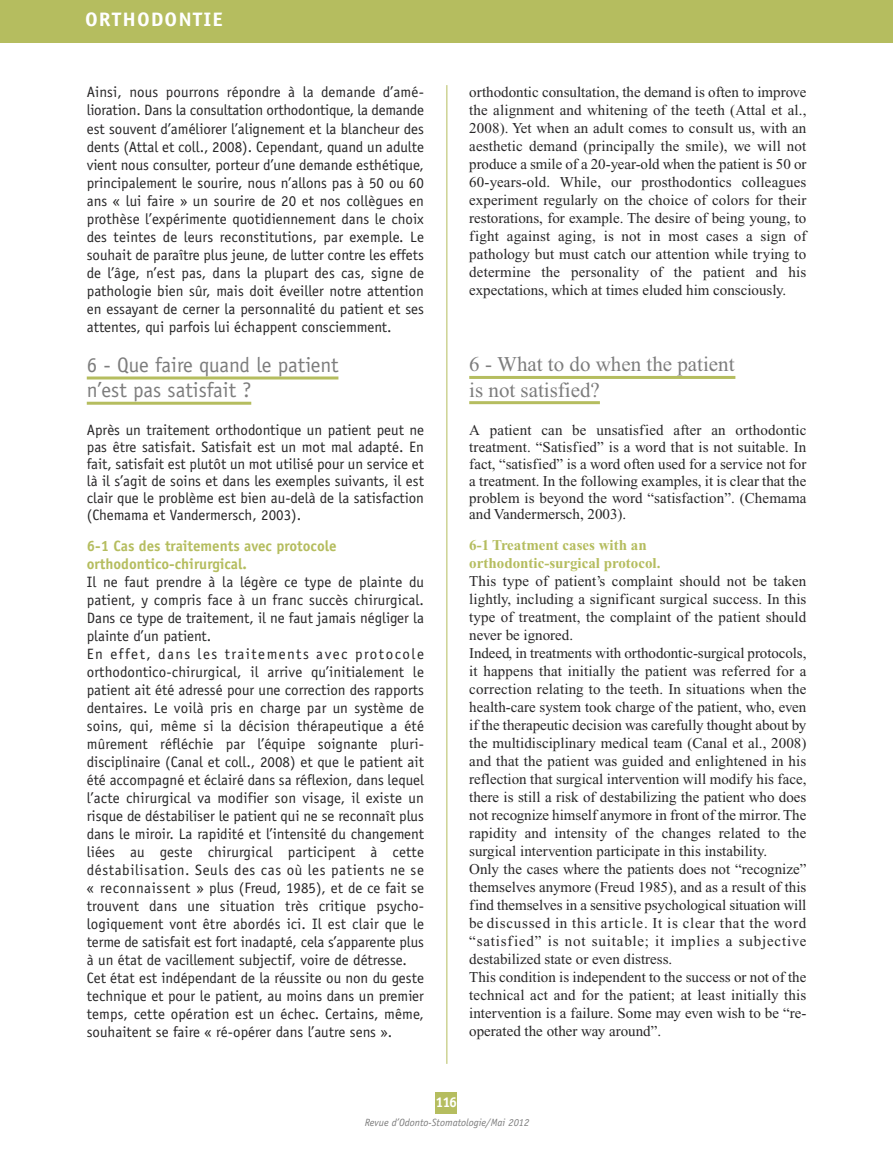
<style>
.page{position:relative;width:893px;height:1149px;background:#fff}
.page>*{position:absolute;margin:0;border:0;box-sizing:border-box;transform-origin:0 0}
.t1{font:21px/25.2px "Officina Sans";color:#7d7d7d}
.t2{font:21px/25.2px "Times New Roman";color:#7d7d7d}
.t3{font:700 19.5px "Officina Sans";letter-spacing:.05em;color:#fff;scale:1.1 1}
.t4{font:15px/18px "Officina Sans";color:#272627;text-align:justify}
.t5{font:15px/18px "Times New Roman";color:#272627;text-align:justify}
.t6{font:700 15px/18px "Officina Sans";color:#b5bd5f}
.t7{font:700 15px/18px "Times New Roman";color:#b5bd5f}
.t8{font:700 14.25px "Officina Sans";color:#fff}
.t9{font:italic 10.5px "Officina Sans";color:#7d7d7d}
</style>
<div class="page">
<div style="left:436px;top:1091px;width:21px;height:22px;background:#b5bd5f"></div>
<div style="left:0;top:0;width:893px;height:43px;background:#b5bd5f"></div>
<hr style="left:446px;top:85px;width:1px;height:978px;background:#b5bd5f">
<hr style="left:87px;top:376px;width:251px;height:3px;background:#b5bd5f">
<hr style="left:87px;top:401px;width:164px;height:3px;background:#b5bd5f">
<hr style="left:469px;top:376px;width:266px;height:3px;background:#b5bd5f">
<hr style="left:469px;top:401px;width:131px;height:3px;background:#b5bd5f">
<h2 class="t3" style="left:85px;top:12px;width:127px">ORTHODONTIE</h2>
<p class="t4" style="left:87px;top:85px;width:339px">Ainsi, nous pourrons répondre à la demande d’amé&shy;lioration. Dans la consultation orthodontique, la demande est souvent d’améliorer l’alignement et la blancheur des dents (Attal et coll., 2008). Cependant, quand un adulte vient nous consulter, porteur d’une demande esthétique, principalement le sourire, nous n’allons pas à 50 ou 60 ans « lui faire » un sourire de 20 et nos collègues en prothèse l’expérimente quotidiennement dans le choix des teintes de leurs reconstitutions, par exemple. Le souhait de paraître plus jeune, de lutter contre les effets de l’âge, n’est pas, dans la plupart des cas, signe de pathologie bien sûr, mais doit éveiller notre attention en essayant de cerner la personnalité du patient et ses attentes, qui parfois lui échappent consciemment.</p>
<h1 class="t1" style="left:87px;top:354px;width:253px">6 - Que faire quand le patient n’est pas satisfait ?</h1>
<p class="t4" style="left:87px;top:422px;width:339px;line-height:17px">Après un traitement orthodontique un patient peut ne pas être satisfait. Satisfait est un mot mal adapté. En fait, satisfait est plutôt un mot utilisé pour un service et là il s’agit de soins et dans les exemples suivants, il est clair que le problème est bien au-delà de la satisfaction (Chemama et Vandermersch, 2003).</p>
<p class="t6" style="left:87px;top:538px;width:251px">6-1 Cas des traitements avec protocole orthodontico-chirurgical.</p>
<p class="t4" style="left:87px;top:574px;width:339px;text-align:left">Il ne faut prendre à la légère ce type de plainte du patient, y compris face à un franc succès chirurgical.<br>Dans ce type de traitement, il ne faut jamais négliger la plainte d’un patient.<br>En effet, dans les traitements avec protocole orthodontico-chirurgical, il arrive qu’initialement le patient ait été adressé pour une correction des rapports dentaires. Le voilà pris en charge par un système de soins, qui, même si la décision thérapeutique a été mûrement réfléchie par l’équipe soignante pluri&shy;disciplinaire (Canal et coll., 2008) et que le patient ait été accompagné et éclairé dans sa réflexion, dans lequel l’acte chirurgical va modifier son visage, il existe un risque de déstabiliser le patient qui ne se reconnaît plus dans le miroir. La rapidité et l’intensité du changement liées au geste chirurgical participent à cette déstabilisation. Seuls des cas où les patients ne se « reconnaissent » plus (Freud, 1985), et de ce fait se trouvent dans une situation très critique psycho&shy;logiquement vont être abordés ici. Il est clair que le terme de satisfait est fort inadapté, cela s’apparente plus à un état de vacillement subjectif, voire de détresse.<br>Cet état est indépendant de la réussite ou non du geste technique et pour le patient, au moins dans un premier temps, cette opération est un échec. Certains, même, souhaitent se faire « ré-opérer dans l’autre sens ».</p>
<p class="t5" style="left:469px;top:84px;width:339px">orthodontic consultation, the demand is often to improve the alignment and whitening of the teeth (Attal et al., 2008). Yet when an adult comes to consult us, with an aesthetic demand (principally the smile), we will not produce a smile of a 20-year-old when the patient is 50 or 60-years-old. While, our prosthodontics colleagues experiment regularly on the choice of colors for their restorations, for example. The desire of being young, to fight against aging, is not in most cases a sign of pathology but must catch our attention while trying to determine the personality of the patient and his expectations, which at times eluded him consciously.</p>
<h1 class="t2" style="left:469px;top:351px;width:267px">6 - What to do when the patient is not satisfied?</h1>
<p class="t5" style="left:469px;top:422px;width:339px;line-height:17px">A patient can be unsatisfied after an orthodontic treatment. “Satisfied” is a word that is not suitable. In fact, “satisfied” is a word often used for a service not for a treatment. In the following examples, it is clear that the problem is beyond the word “satisfaction”. (Chemama and Vandermersch, 2003).</p>
<p class="t7" style="left:469px;top:537px;width:193px">6-1 Treatment cases with an orthodontic-surgical protocol.</p>
<p class="t5" style="left:469px;top:573px;width:339px;text-align:left">This type of patient’s complaint should not be taken lightly, including a significant surgical success. In this type of treatment, the complaint of the patient should never be ignored.<br>Indeed, in treatments with orthodontic-surgical protocols, it happens that initially the patient was referred for a correction relating to the teeth. In situations when the health-care system took charge of the patient, who, even if the therapeutic decision was carefully thought about by the multidisciplinary medical team (Canal et al., 2008) and that the patient was guided and enlightened in his reflection that surgical intervention will modify his face, there is still a risk of destabilizing the patient who does not recognize himself anymore in front of the mirror. The rapidity and intensity of the changes related to the surgical intervention participate in this instability.<br>Only the cases where the patients does not “recognize” themselves anymore (Freud 1985), and as a result of this find themselves in a sensitive psychological situation will be discussed in this article. It is clear that the word “satisfied” is not suitable; it implies a subjective destabilized state or even distress.<br>This condition is independent to the success or not of the technical act and for the patient; at least initially this intervention is a failure. Some may even wish to be “re&shy;operated the other way around”.</p>
<p class="t8" style="left:435px;top:1096px;width:23px">116</p>
<p class="t9" style="left:365px;top:1117px;width:166px">Revue d’Odonto-Stomatologie/Mai 2012</p>
</div>
